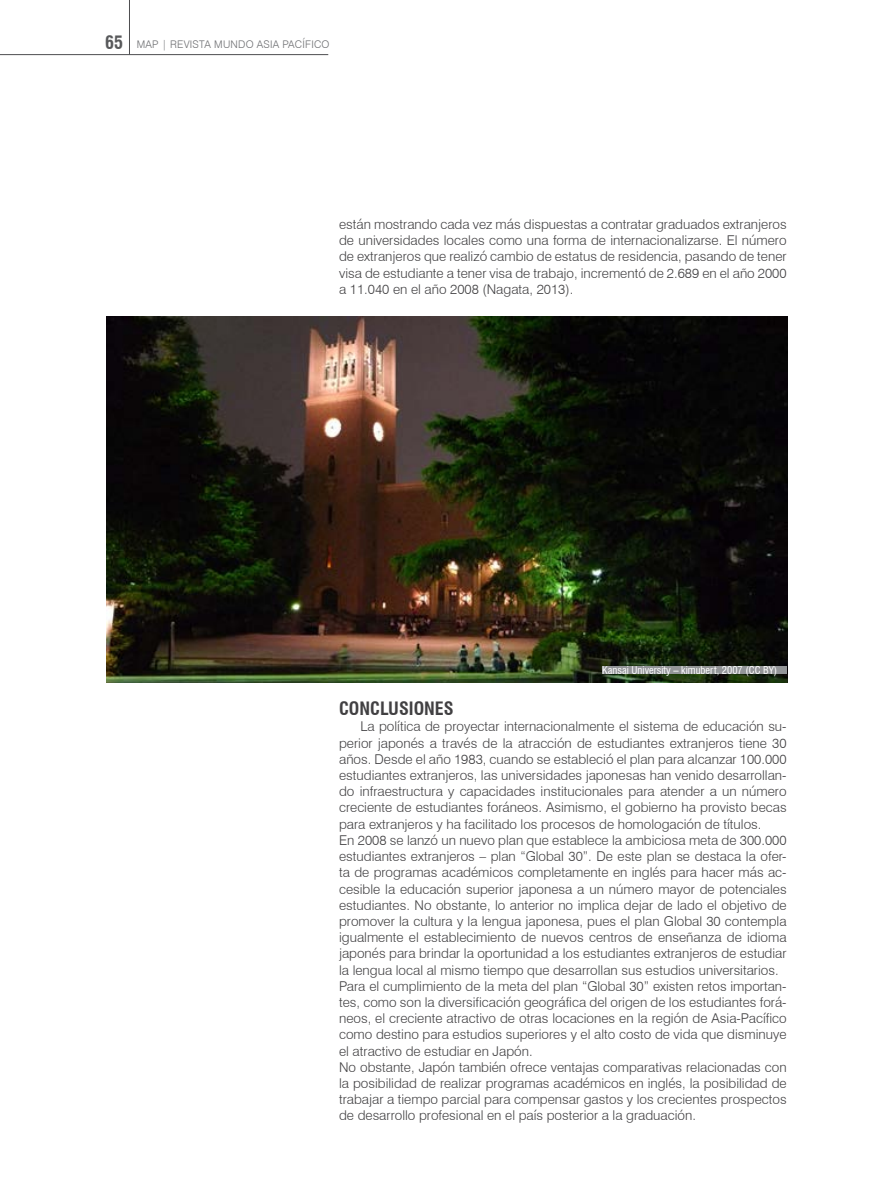
<style>
.page{position:relative;width:893px;height:1187px;background:#fff}
.page>*{position:absolute;margin:0;border:0;box-sizing:border-box;transform-origin:0 0}
.t1{font:700 condensed 18px "Swiss 721 BT";color:#414042}
.t2{font:300 13.5px/16.2px "Swiss 721 BT";color:#414042;text-align:justify}
.t3{font:condensed 10.5px "Swiss 721 BT";color:#fff}
.t4{font:300 10.5px "Swiss 721 BT";letter-spacing:.02em;color:#6d6e71}
.s1{font-weight:700;font-stretch:condensed;font-size:18px;color:#58595b}
</style>
<div class="page">
<hr style="left:0;top:54px;width:328px;height:1px;background:#4d4d4f">
<hr style="left:129px;top:0;width:1px;height:55px;background:#4d4d4f">
<img style="left:106px;top:316px;width:681px;height:366px">
<div style="left:602px;top:666px;width:185px;height:8px;background:#939598"></div>
<p class="t4" style="left:105px;top:38px;width:226px"><span class="s1">65</span> MAP | REVISTA MUNDO ASIA PACÍFICO</p>
<p class="t2" style="left:339px;top:216px;width:449px">están mostrando cada vez más dispuestas a contratar graduados extranjeros de universidades locales como una forma de internacionalizarse. El número de extranjeros que realizó cambio de estatus de residencia, pasando de tener visa de estudiante a tener visa de trabajo, incrementó de 2.689 en el año 2000 a 11.040 en el año 2008 (Nagata, 2013).</p>
<p class="t3" style="left:602px;top:664px;width:177px">Kansai University – kimubert, 2007 (CC BY)</p>
<h1 class="t1" style="left:339px;top:697px;width:116px">CONCLUSIONES</h1>
<p class="t2" style="left:339px;top:718px;width:449px;text-align:left;text-indent:21px">La política de proyectar internacionalmente el sistema de educación su&shy;perior japonés a través de la atracción de estudiantes extranjeros tiene 30 años. Desde el año 1983, cuando se estableció el plan para alcanzar 100.000 estudiantes extranjeros, las universidades japonesas han venido desarrollan&shy;do infraestructura y capacidades institucionales para atender a un número creciente de estudiantes foráneos. Asimismo, el gobierno ha provisto becas para extranjeros y ha facilitado los procesos de homologación de títulos.<br>En 2008 se lanzó un nuevo plan que establece la ambiciosa meta de 300.000 estudiantes extranjeros – plan “Global 30”. De este plan se destaca la ofer&shy;ta de programas académicos completamente en inglés para hacer más ac&shy;cesible la educación superior japonesa a un número mayor de potenciales estudiantes. No obstante, lo anterior no implica dejar de lado el objetivo de promover la cultura y la lengua japonesa, pues el plan Global 30 contempla igualmente el establecimiento de nuevos centros de enseñanza de idioma japonés para brindar la oportunidad a los estudiantes extranjeros de estudiar la lengua local al mismo tiempo que desarrollan sus estudios universitarios.<br>Para el cumplimiento de la meta del plan “Global 30” existen retos importan&shy;tes, como son la diversificación geográfica del origen de los estudiantes forá&shy;neos, el creciente atractivo de otras locaciones en la región de Asia-Pacífico como destino para estudios superiores y el alto costo de vida que disminuye el atractivo de estudiar en Japón.<br>No obstante, Japón también ofrece ventajas comparativas relacionadas con la posibilidad de realizar programas académicos en inglés, la posibilidad de trabajar a tiempo parcial para compensar gastos y los crecientes prospectos de desarrollo profesional en el país posterior a la graduación.</p>
</div>
